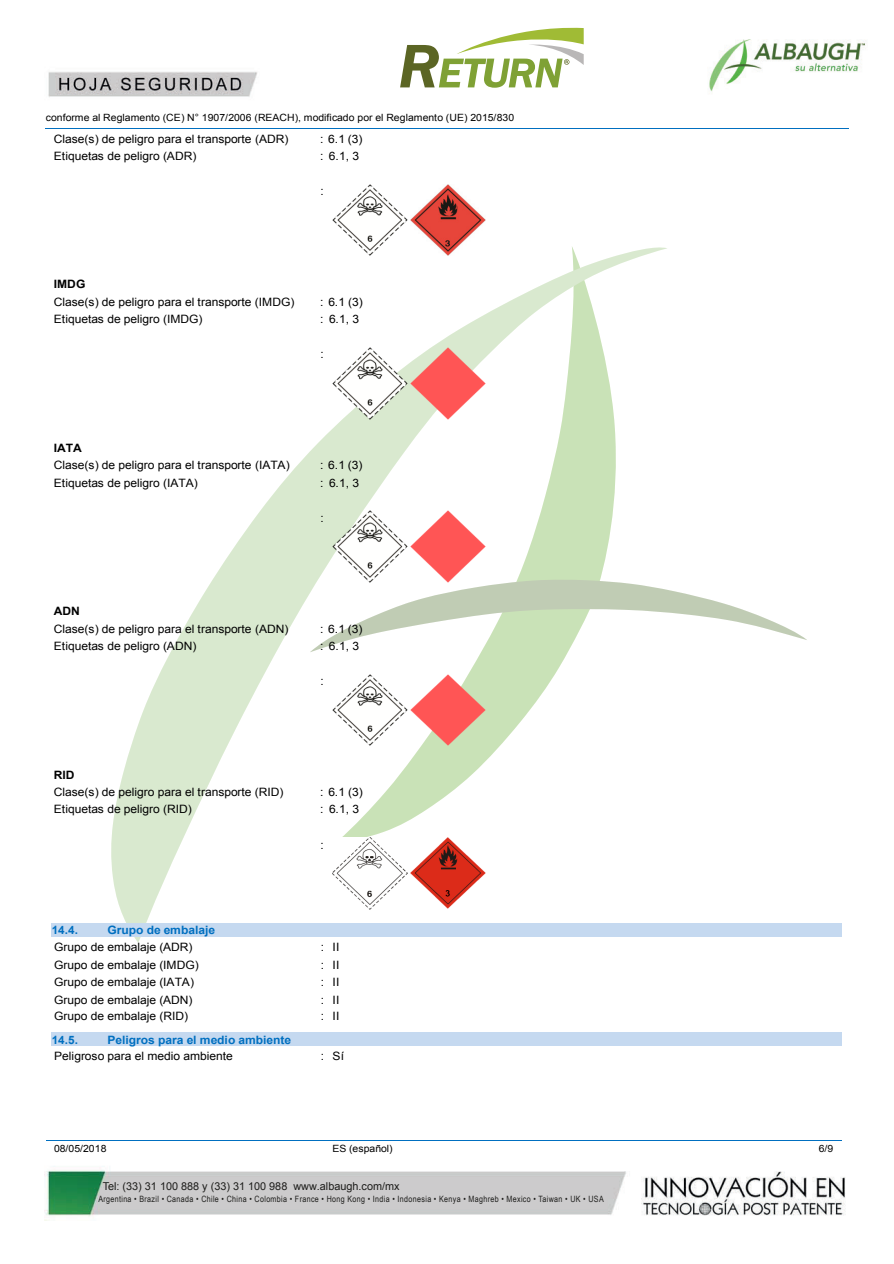
<style>
.page{position:relative;width:894px;height:1264px;background:#fff}
.page>*{position:absolute;margin:0;border:0;box-sizing:border-box;transform-origin:0 0}
.t1{font:11.55px "Arial";letter-spacing:-.005em;color:#000;scale:1.05 1}
.t2{font:700 11.55px "Arial";color:#006fc0;scale:1.05 1}
.t3{font:11.55px "Arial";letter-spacing:-.005em;color:#000}
.t4{font:700 11.55px "Arial";color:#000;scale:1.05 1}
.t5{font:700 11.55px "Arial";color:#006fc0}
.t6{font:10.8px "Arial";color:#1d1d1b}
.t7{font:9.9px "Arial";letter-spacing:-.005em;color:#000;scale:1.05 1}
.t8{font:8.7px "Arial Narrow";letter-spacing:.04em;color:#1d1d1b}
</style>
<div class="page">
<img style="left:44px;top:1140px;width:802px;height:81px">
<img style="left:48px;top:28px;width:817px;height:101px">
<svg style="left:400px;top:27px;width:183px;height:61px"></svg>
<svg style="left:111px;top:247px;width:556px;height:695px"></svg>
<svg style="left:310px;top:579px;width:497px;height:73px"></svg>
<hr style="left:45px;top:128px;width:803px;height:1px;background:#006fc0">
<hr style="left:46px;top:1139px;width:795px;height:1px;background:#006fc0">
<div style="left:52px;top:922px;width:790px;height:14px;background:#c5d9f0"></div>
<div style="left:52px;top:1032px;width:790px;height:13px;background:#c5d9f0"></div>
<img style="left:332px;top:184px;width:75px;height:72px">
<img style="left:410px;top:184px;width:75px;height:72px">
<img style="left:332px;top:347px;width:75px;height:72px">
<img style="left:410px;top:347px;width:75px;height:72px">
<img style="left:332px;top:511px;width:75px;height:71px">
<img style="left:410px;top:511px;width:75px;height:71px">
<img style="left:332px;top:674px;width:75px;height:71px">
<img style="left:410px;top:674px;width:75px;height:71px">
<img style="left:332px;top:837px;width:75px;height:72px">
<img style="left:410px;top:837px;width:75px;height:71px">
<p class="t7" style="left:46px;top:111px;width:447px">conforme al Reglamento (CE) N° 1907/2006 (REACH), modificado por el Reglamento (UE) 2015/830</p>
<p class="t1" style="left:54px;top:131px;width:225px">Clase(s) de peligro para el transporte (ADR)</p>
<p class="t1" style="left:320px;top:131px;width:42px">: 6.1 (3)</p>
<p class="t1" style="left:54px;top:148px;width:137px">Etiquetas de peligro (ADR)</p>
<p class="t1" style="left:320px;top:148px;width:39px">: 6.1, 3</p>
<p class="t3" style="left:320px;top:183px;width:5px">:</p>
<p class="t4" style="left:54px;top:277px;width:32px">IMDG</p>
<p class="t1" style="left:54px;top:294px;width:230px">Clase(s) de peligro para el transporte (IMDG)</p>
<p class="t1" style="left:320px;top:294px;width:42px">: 6.1 (3)</p>
<p class="t1" style="left:54px;top:312px;width:143px">Etiquetas de peligro (IMDG)</p>
<p class="t1" style="left:320px;top:312px;width:39px">: 6.1, 3</p>
<p class="t3" style="left:320px;top:346px;width:5px">:</p>
<p class="t4" style="left:54px;top:440px;width:28px">IATA</p>
<p class="t1" style="left:54px;top:457px;width:226px">Clase(s) de peligro para el transporte (IATA)</p>
<p class="t1" style="left:320px;top:457px;width:42px">: 6.1 (3)</p>
<p class="t1" style="left:54px;top:475px;width:139px">Etiquetas de peligro (IATA)</p>
<p class="t1" style="left:320px;top:475px;width:39px">: 6.1, 3</p>
<p class="t3" style="left:320px;top:510px;width:5px">:</p>
<p class="t4" style="left:54px;top:603px;width:26px">ADN</p>
<p class="t1" style="left:54px;top:621px;width:225px">Clase(s) de peligro para el transporte (ADN)</p>
<p class="t1" style="left:320px;top:621px;width:42px">: 6.1 (3)</p>
<p class="t1" style="left:54px;top:638px;width:137px">Etiquetas de peligro (ADN)</p>
<p class="t1" style="left:320px;top:638px;width:39px">: 6.1, 3</p>
<p class="t3" style="left:320px;top:673px;width:5px">:</p>
<p class="t4" style="left:54px;top:766px;width:21px">RID</p>
<p class="t1" style="left:54px;top:784px;width:220px">Clase(s) de peligro para el transporte (RID)</p>
<p class="t1" style="left:320px;top:784px;width:42px">: 6.1 (3)</p>
<p class="t1" style="left:54px;top:801px;width:133px">Etiquetas de peligro (RID)</p>
<p class="t1" style="left:320px;top:801px;width:39px">: 6.1, 3</p>
<p class="t3" style="left:320px;top:836px;width:5px">:</p>
<p class="t5" style="left:52px;top:921px;width:28px">14.4.</p>
<p class="t2" style="left:107px;top:921px;width:104px">Grupo de embalaje</p>
<p class="t1" style="left:54px;top:939px;width:133px">Grupo de embalaje (ADR)</p>
<p class="t3" style="left:321px;top:939px;width:20px">: II</p>
<p class="t1" style="left:54px;top:956px;width:139px">Grupo de embalaje (IMDG)</p>
<p class="t3" style="left:321px;top:956px;width:20px">: II</p>
<p class="t1" style="left:54px;top:974px;width:135px">Grupo de embalaje (IATA)</p>
<p class="t3" style="left:321px;top:974px;width:20px">: II</p>
<p class="t1" style="left:54px;top:991px;width:133px">Grupo de embalaje (ADN)</p>
<p class="t3" style="left:321px;top:991px;width:20px">: II</p>
<p class="t1" style="left:54px;top:1007px;width:129px">Grupo de embalaje (RID)</p>
<p class="t3" style="left:321px;top:1007px;width:20px">: II</p>
<p class="t5" style="left:52px;top:1031px;width:28px">14.5.</p>
<p class="t2" style="left:107px;top:1031px;width:177px">Peligros para el medio ambiente</p>
<p class="t1" style="left:54px;top:1047px;width:171px">Peligroso para el medio ambiente</p>
<p class="t3" style="left:321px;top:1047px;width:25px">: Sí</p>
<p class="t7" style="left:54px;top:1141px;width:51px">08/05/2018</p>
<p class="t7" style="left:332px;top:1141px;width:59px">ES (español)</p>
<p class="t7" style="left:818px;top:1141px;width:15px">6/9</p>
<p class="t6" style="left:103px;top:1178px;width:298px">Tel: (33) 31 100 888 y (33) 31 100 988 www.albaugh.com/mx</p>
<p class="t8" style="left:98px;top:1192px;width:507px">Argentina • Brazil • Canada • Chile • China • Colombia • France • Hong Kong • India • Indonesia • Kenya • Maghreb • Mexico • Taiwan • UK • USA</p>
</div>
